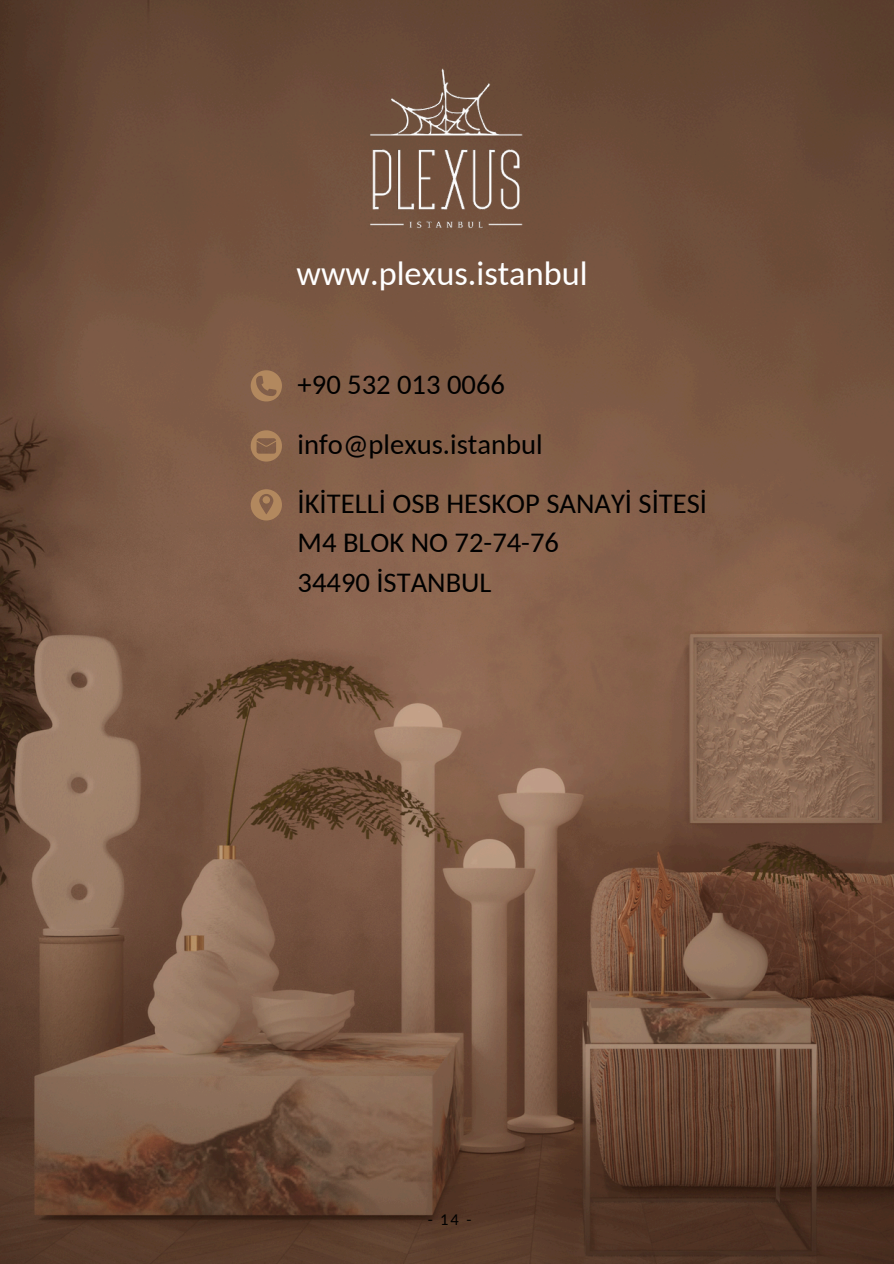
<style>
.page{position:relative;width:894px;height:1264px;background:#fff}
.page>*{position:absolute;margin:0;border:0;box-sizing:border-box;transform-origin:0 0}
.t1{font:34.2px "Carlito";color:#fff}
.t2{font:28.65px/39.3px "Carlito";color:#000}
.t3{font:16.5px "Carlito";color:#000}
</style>
<div class="page">
<img style="left:1px;top:0;width:892px;height:1263px">
<svg style="left:250px;top:430px;width:32px;height:31px"></svg>
<svg style="left:250px;top:489px;width:32px;height:31px"></svg>
<svg style="left:250px;top:370px;width:32px;height:36px"></svg>
<img style="left:338px;top:40px;width:216px;height:216px">
<p class="t1" style="left:296px;top:259px;width:292px">www.plexus.istanbul</p>
<p class="t2" style="left:297px;top:367px;width:209px">+90 532 013 0066</p>
<p class="t2" style="left:297px;top:427px;width:246px">info@plexus.istanbul</p>
<p class="t2" style="left:297px;top:486px;width:411px">İKİTELLİ OSB HESKOP SANAYİ SİTESİ<br>M4 BLOK NO 72-74-76<br>34490 İSTANBUL</p>
<h1 class="t3" style="left:427px;top:1212px;width:45px">-14-</h1>
</div>
